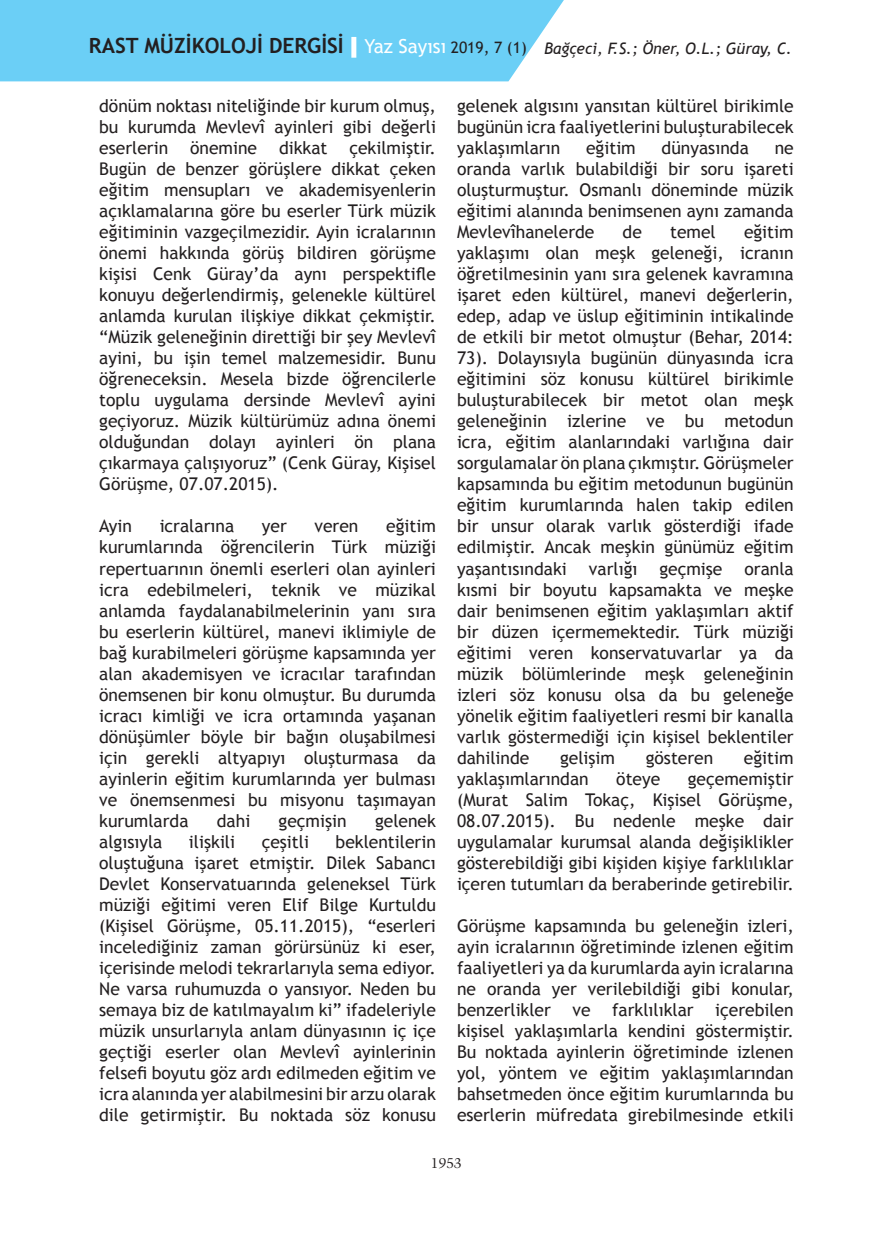
<style>
.page{position:relative;width:893px;height:1241px;background:#fff}
.page>*{position:absolute;margin:0;border:0;box-sizing:border-box;transform-origin:0 0}
.t1{font:17.5px/21px "Trebuchet MS";color:#231f20;text-align:justify}
.t2{font:italic 15.75px "Trebuchet MS";color:#231f20}
.t3{font:14px "Trump Mediaeval";color:#231f20}
.s1{font-weight:700;font-style:normal;font-size:21px}
.s2{font-style:normal;font-size:21px;color:#fff}
.s3{font-style:normal;font-size:19.25px;color:#fff}
.s4{font-style:normal}
</style>
<div class="page">
<div style="left:0;top:0;width:564px;height:81px;background:#6bcff6"></div>
<div style="left:351px;top:37px;width:5px;height:21px;border:4px solid #fff"></div>
<p class="t2" style="left:89px;top:38px;width:704px"><span class="s1">RAST MÜZIKOLOJI DERGISI</span> <span class="s2">|</span> <span class="s3">Yaz Sayısı</span> <span class="s4">2019, 7 (1)</span> Bağçeci, F.S.; Öner, O.L.; Güray, C.</p>
<p class="t1" style="left:99px;top:95px;width:338px">dönüm noktası niteliğinde bir kurum olmuş, bu kurumda Mevlevî ayinleri gibi değerli eserlerin önemine dikkat çekilmiştir.<br>Bugün de benzer görüşlere dikkat çeken eğitim mensupları ve akademisyenlerin açıklamalarına göre bu eserler Türk müzik eğitiminin vazgeçilmezidir. Ayin icralarının önemi hakkında görüş bildiren görüşme kişisi Cenk Güray’da aynı perspektifle konuyu değerlendirmiş, gelenekle kültürel anlamda kurulan ilişkiye dikkat çekmiştir. “Müzik geleneğinin direttiği bir şey Mevlevî ayini, bu işin temel malzemesidir. Bunu öğreneceksin. Mesela bizde öğrencilerle toplu uygulama dersinde Mevlevî ayini geçiyoruz. Müzik kültürümüz adına önemi olduğundan dolayı ayinleri ön plana çıkarmaya çalışıyoruz” (Cenk Güray, Kişisel Görüşme, 07.07.2015).</p>
<p class="t1" style="left:99px;top:515px;width:34px">Ayin</p>
<p class="t1" style="left:160px;top:515px;width:76px">icralarına</p>
<p class="t1" style="left:262px;top:515px;width:26px">yer</p>
<p class="t1" style="left:315px;top:515px;width:46px">veren</p>
<p class="t1" style="left:99px;top:515px;width:338px;text-indent:287px">eğitim kurumlarında öğrencilerin Türk müziği repertuarının önemli eserleri olan ayinleri icra edebilmeleri, teknik ve müzikal anlamda faydalanabilmelerinin yanı sıra bu eserlerin kültürel, manevi iklimiyle de bağ kurabilmeleri görüşme kapsamında yer alan akademisyen ve icracılar tarafından önemsenen bir konu olmuştur. Bu durumda icracı kimliği ve icra ortamında yaşanan dönüşümler böyle bir bağın oluşabilmesi için gerekli altyapıyı oluşturmasa da ayinlerin eğitim kurumlarında yer bulması ve önemsenmesi bu misyonu taşımayan kurumlarda</p>
<p class="t1" style="left:217px;top:809px;width:35px">dahi</p>
<p class="t1" style="left:279px;top:809px;width:70px">geçmişin</p>
<p class="t1" style="left:375px;top:809px;width:62px">gelenek</p>
<p class="t1" style="left:99px;top:830px;width:338px;text-indent:236px">beklentilerin oluştuğuna işaret etmiştir. Dilek Sabancı Devlet Konservatuarında geleneksel Türk müziği eğitimi veren Elif Bilge Kurtuldu (Kişisel Görüşme, 05.11.2015), “eserleri incelediğiniz zaman görürsünüz ki eser, içerisinde melodi tekrarlarıyla sema ediyor.<br>Ne varsa ruhumuzda o yansıyor. Neden bu semaya biz de katılmayalım ki” ifadeleriyle müzik unsurlarıyla anlam dünyasının iç içe geçtiği eserler olan Mevlevî ayinlerinin felsefi boyutu göz ardı edilmeden eğitim ve icra alanında yer alabilmesini bir arzu olarak dile getirmiştir. Bu noktada söz konusu</p>
<p class="t1" style="left:99px;top:830px;width:65px">algısıyla</p>
<p class="t1" style="left:189px;top:830px;width:48px">ilişkili</p>
<p class="t1" style="left:262px;top:830px;width:49px">çeşitli</p>
<p class="t1" style="left:457px;top:95px;width:338px">gelenek algısını yansıtan kültürel birikimle bugünün icra faaliyetlerini buluşturabilecek yaklaşımların</p>
<p class="t1" style="left:586px;top:137px;width:51px">eğitim</p>
<p class="t1" style="left:662px;top:137px;width:89px">dünyasında</p>
<p class="t1" style="left:457px;top:137px;width:338px;text-indent:318px">ne oranda varlık bulabildiği bir soru işareti oluşturmuştur. Osmanlı döneminde müzik eğitimi alanında benimsenen aynı zamanda Mevlevîhanelerde</p>
<p class="t1" style="left:457px;top:221px;width:338px;text-indent:287px">eğitim yaklaşımı olan meşk geleneği, icranın öğretilmesinin yanı sıra gelenek kavramına işaret eden kültürel, manevi değerlerin, edep, adap ve üslup eğitiminin intikalinde de etkili bir metot olmuştur (Behar, 2014:<br>73). Dolayısıyla bugünün dünyasında icra eğitimini söz konusu kültürel birikimle buluşturabilecek bir metot olan meşk geleneğinin izlerine ve bu metodun icra, eğitim alanlarındaki varlığına dair sorgulamalar ön plana çıkmıştır. Görüşmeler kapsamında bu eğitim metodunun bugünün eğitim kurumlarında halen takip edilen bir unsur olarak varlık gösterdiği ifade edilmiştir. Ancak meşkin günümüz eğitim yaşantısındaki</p>
<p class="t1" style="left:623px;top:221px;width:21px">de</p>
<p class="t1" style="left:670px;top:221px;width:47px">temel</p>
<p class="t1" style="left:589px;top:557px;width:50px">varlığı</p>
<p class="t1" style="left:659px;top:557px;width:65px">geçmişe</p>
<p class="t1" style="left:457px;top:557px;width:338px;text-indent:287px">oranla kısmi bir boyutu kapsamakta ve meşke dair benimsenen eğitim yaklaşımları aktif bir düzen içermemektedir. Türk müziği eğitimi veren konservatuvarlar ya da müzik bölümlerinde meşk geleneğinin izleri söz konusu olsa da bu geleneğe yönelik eğitim faaliyetleri resmi bir kanalla varlık göstermediği için kişisel beklentiler dahilinde</p>
<p class="t1" style="left:560px;top:746px;width:57px">gelişim</p>
<p class="t1" style="left:646px;top:746px;width:69px">gösteren</p>
<p class="t1" style="left:744px;top:746px;width:51px">eğitim</p>
<p class="t1" style="left:457px;top:767px;width:133px">yaklaşımlarından</p>
<p class="t1" style="left:616px;top:767px;width:46px">öteye</p>
<p class="t1" style="left:457px;top:767px;width:338px;text-indent:231px">geçememiştir (Murat Salim Tokaç, Kişisel Görüşme, 08.07.2015). Bu nedenle meşke dair uygulamalar kurumsal alanda değişiklikler gösterebildiği gibi kişiden kişiye farklılıklar içeren tutumları da beraberinde getirebilir.</p>
<p class="t1" style="left:457px;top:914px;width:338px">Görüşme kapsamında bu geleneğin izleri, ayin icralarının öğretiminde izlenen eğitim faaliyetleri ya da kurumlarda ayin icralarına ne oranda yer verilebildiği gibi konular, benzerlikler ve farklılıklar içerebilen kişisel yaklaşımlarla kendini göstermiştir.<br>Bu noktada ayinlerin öğretiminde izlenen yol, yöntem ve eğitim yaklaşımlarından bahsetmeden önce eğitim kurumlarında bu eserlerin müfredata girebilmesinde etkili</p>
<p class="t3" style="left:431px;top:1154px;width:33px">1953</p>
</div>
